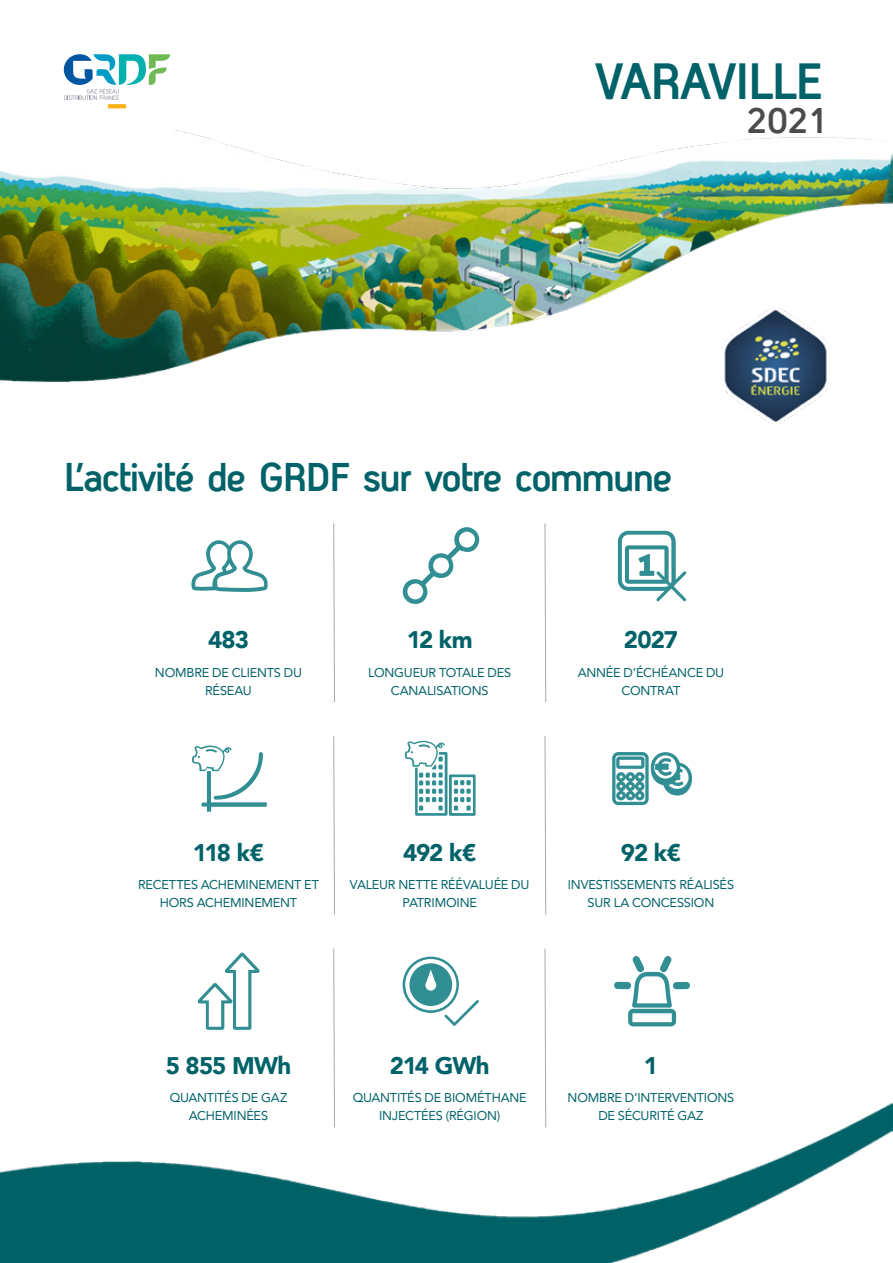
<style>
.page{position:relative;width:893px;height:1263px;background:#fff}
.page>*{position:absolute;margin:0;border:0;box-sizing:border-box;transform-origin:0 0}
.t1{font:700 49.5px "Antagometrica BTW01";letter-spacing:-.025em;color:#006269}
.t2{font:700 39px "Antagometrica BTW01";letter-spacing:-.03em;color:#006269}
.t3{font:700 34.5px "Antagometrica BTW01";color:#4b4b4a}
.t4{font:900 24px "Avenir";letter-spacing:-.04em;color:#006269}
.t5{font:12.75px/18px "Avenir";letter-spacing:-.015em;color:#006269;text-align:center}
</style>
<div class="page">
<img style="left:730px;top:394px;width:93px;height:31px">
<svg style="left:191px;top:540px;width:77px;height:52px"></svg>
<svg style="left:333px;top:523px;width:2px;height:179px"></svg>
<svg style="left:402px;top:527px;width:78px;height:77px"></svg>
<svg style="left:544px;top:523px;width:2px;height:179px"></svg>
<svg style="left:618px;top:531px;width:68px;height:70px"></svg>
<svg style="left:192px;top:745px;width:75px;height:67px"></svg>
<svg style="left:333px;top:736px;width:2px;height:179px"></svg>
<svg style="left:405px;top:740px;width:71px;height:76px"></svg>
<svg style="left:544px;top:736px;width:2px;height:179px"></svg>
<svg style="left:612px;top:752px;width:80px;height:53px"></svg>
<svg style="left:198px;top:952px;width:62px;height:78px"></svg>
<svg style="left:333px;top:948px;width:2px;height:152px"></svg>
<svg style="left:403px;top:956px;width:76px;height:70px"></svg>
<svg style="left:544px;top:948px;width:2px;height:152px"></svg>
<svg style="left:614px;top:956px;width:76px;height:70px"></svg>
<svg style="left:108px;top:104px;width:18px;height:4px"></svg>
<svg style="left:63px;top:54px;width:107px;height:46px"></svg>
<img style="left:0;top:1100px;width:893px;height:163px">
<img style="left:0;top:130px;width:893px;height:264px">
<h1 class="t1" style="left:595px;top:51px;width:229px">VARAVILLE</h1>
<h3 class="t3" style="left:747px;top:100px;width:84px">2021</h3>
<h2 class="t2" style="left:64px;top:454px;width:610px">L’activité de GRDF sur votre commune</h2>
<h3 class="t4" style="left:208px;top:619px;width:42px">483</h3>
<p class="t5" style="left:155px;top:663px;width:149px">NOMBRE DE CLIENTS DU<br>RÉSEAU</p>
<h3 class="t4" style="left:407px;top:619px;width:67px">12 km</h3>
<p class="t5" style="left:368px;top:663px;width:145px">LONGUEUR TOTALE DES<br>CANALISATIONS</p>
<h3 class="t4" style="left:624px;top:619px;width:56px">2027</h3>
<p class="t5" style="left:578px;top:663px;width:148px">ANNÉE D’ÉCHÉANCE DU<br>CONTRAT</p>
<h3 class="t4" style="left:193px;top:832px;width:73px">118 k€</h3>
<p class="t5" style="left:138px;top:875px;width:182px">RECETTES ACHEMINEMENT ET<br>HORS ACHEMINEMENT</p>
<h3 class="t4" style="left:403px;top:832px;width:75px">492 k€</h3>
<p class="t5" style="left:350px;top:875px;width:181px">VALEUR NETTE RÉÉVALUÉE DU<br>PATRIMOINE</p>
<h3 class="t4" style="left:621px;top:832px;width:62px">92 k€</h3>
<p class="t5" style="left:568px;top:875px;width:168px">INVESTISSEMENTS RÉALISÉS<br>SUR LA CONCESSION</p>
<h3 class="t4" style="left:166px;top:1044px;width:127px">5 855 MWh</h3>
<p class="t5" style="left:170px;top:1088px;width:119px">QUANTITÉS DE GAZ<br>ACHEMINÉES</p>
<h3 class="t4" style="left:390px;top:1044px;width:101px">214 GWh</h3>
<p class="t5" style="left:353px;top:1088px;width:176px">QUANTITÉS DE BIOMÉTHANE<br>INJECTÉES (RÉGION)</p>
<h3 class="t4" style="left:644px;top:1044px;width:16px">1</h3>
<p class="t5" style="left:568px;top:1088px;width:168px">NOMBRE D’INTERVENTIONS<br>DE SÉCURITÉ GAZ</p>
</div>
